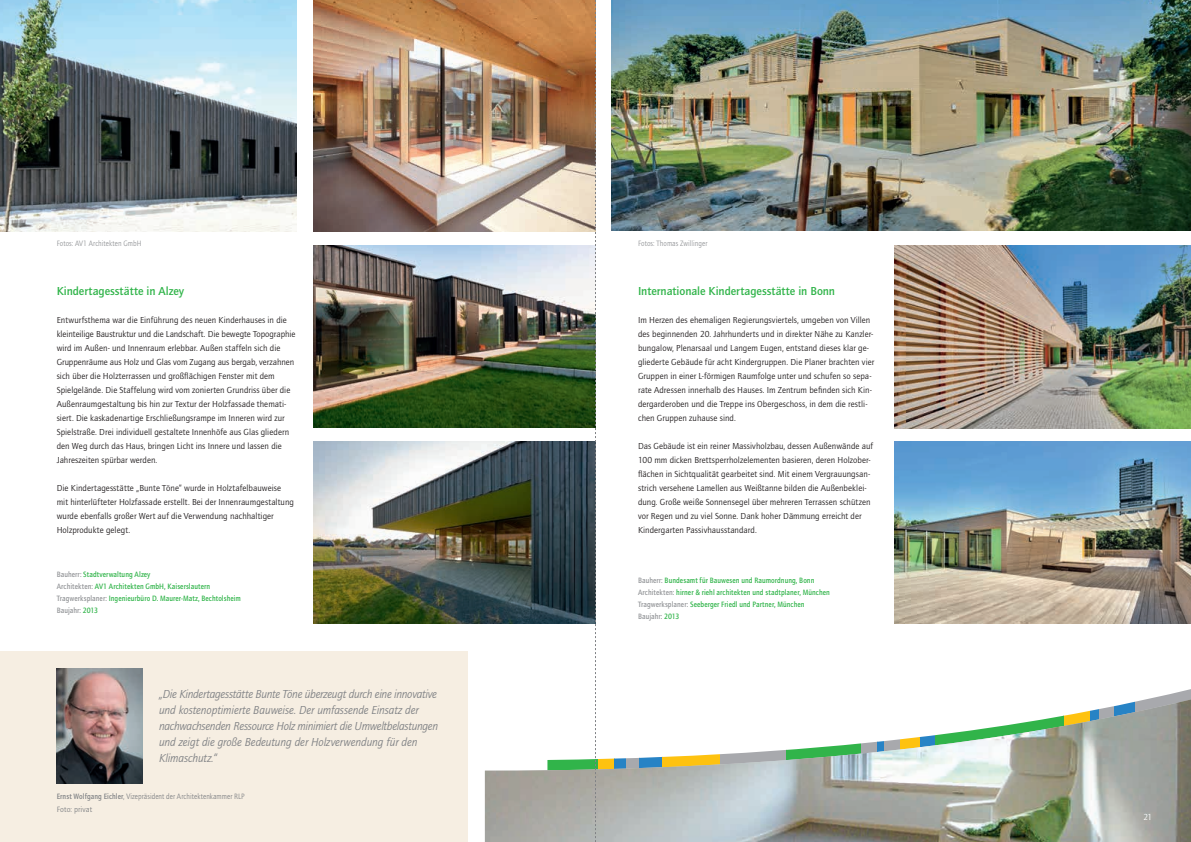
<style>
.page{position:relative;width:1191px;height:842px;background:#fff}
.page>*{position:absolute;margin:0;border:0;box-sizing:border-box;transform-origin:0 0}
.t1{font:italic 12px/16px "Quay Sans EF";letter-spacing:-.015em;color:#808285;scale:.96 1}
.t2{font:500 12px "Quay Sans EF";letter-spacing:-.005em;color:#31b44a}
.t3{font:9px/14px "Quay Sans EF";letter-spacing:.005em;color:#231f20}
.t4{font:9px "Quay Sans EF";color:#fff}
.t5{font:500 8px/12px "Quay Sans EF";letter-spacing:.01em;color:#31b44a;scale:.9 1}
.t6{font:8px/12.8px "Quay Sans EF";letter-spacing:.01em;color:#808285;scale:.9 1}
.t7{font:8px "Quay Sans EF";letter-spacing:.01em;color:#939598;scale:.9 1}
.s1{color:#939598}
.s2{font-weight:500}
</style>
<div class="page">
<img style="left:313px;top:0;width:282px;height:232px">
<img style="left:313px;top:246px;width:282px;height:182px">
<img style="left:313px;top:442px;width:282px;height:182px">
<img style="left:0;top:0;width:296px;height:232px">
<img style="left:612px;top:0;width:579px;height:231px">
<img style="left:894px;top:246px;width:297px;height:182px">
<img style="left:894px;top:442px;width:297px;height:182px">
<svg style="left:1157px;top:689px;width:34px;height:8px"></svg>
<img style="left:485px;top:699px;width:706px;height:143px">
<div style="left:0;top:652px;width:467px;height:190px;background:#f6eee2"></div>
<img style="left:57px;top:668px;width:85px;height:115px">
<svg style="left:595px;top:0;width:1px;height:842px"></svg>
<p class="t7" style="left:57px;top:239px;width:96px">Fotos: AV1 Architekten GmbH</p>
<p class="t7" style="left:638px;top:239px;width:79px">Fotos: Thomas Zwillinger</p>
<h1 class="t2" style="left:57px;top:284px;width:129px">Kindertagesstätte in Alzey</h1>
<p class="t3" style="left:57px;top:313px;width:240px">Entwurfsthema war die Einführung des neuen Kinderhauses in die kleinteilige Baustruktur und die Landschaft. Die bewegte Topographie wird im Außen- und Innenraum erlebbar. Außen staffeln sich die Gruppenräume aus Holz und Glas vom Zugang aus bergab, verzahnen sich über die Holzterrassen und großflächigen Fenster mit dem Spielgelände. Die Staffelung wird vom zonierten Grundriss über die Außenraumgestaltung bis hin zur Textur der Holzfassade themati&shy;siert. Die kaskadenartige Erschließungsrampe im Inneren wird zur Spielstraße. Drei individuell gestaltete Innenhöfe aus Glas gliedern den Weg durch das Haus, bringen Licht ins Innere und lassen die Jahreszeiten spürbar werden.</p>
<p class="t3" style="left:57px;top:481px;width:239px">Die Kindertagesstätte „Bunte Töne“ wurde in Holztafelbauweise mit hinterlüfteter Holzfassade erstellt. Bei der Innenraumgestaltung wurde ebenfalls großer Wert auf die Verwendung nachhaltiger Holzprodukte gelegt.</p>
<p class="t5" style="left:57px;top:569px;width:206px"><span class="s1">Bauherr:</span> Stadtverwaltung Alzey<br><span class="s1">Architekten:</span> AV1 Architekten GmbH, Kaiserslautern <span class="s1">Tragwerksplaner:</span> Ingenieurbüro D. Maurer-Matz, Bechtolsheim <span class="s1">Baujahr:</span> 2013</p>
<p class="t1" style="left:159px;top:686px;width:292px">„Die Kindertagesstätte Bunte Töne überzeugt durch eine innovative und kostenoptimierte Bauweise. Der umfassende Einsatz der nachwachsenden Ressource Holz minimiert die Umweltbelastungen und zeigt die große Bedeutung der Holzverwendung für den Klimaschutz.“</p>
<p class="t6" style="left:57px;top:790px;width:210px"><span class="s2">Ernst Wolfgang Eichler</span>, Vizepräsident der Architektenkammer RLP<br>Foto: privat</p>
<h1 class="t2" style="left:638px;top:284px;width:198px">Internationale Kindertagesstätte in Bonn</h1>
<p class="t3" style="left:638px;top:313px;width:238px">Im Herzen des ehemaligen Regierungsviertels, umgeben von Villen des beginnenden 20. Jahrhunderts und in direkter Nähe zu Kanzler&shy;bungalow, Plenarsaal und Langem Eugen, entstand dieses klar ge&shy;gliederte Gebäude für acht Kindergruppen. Die Planer brachten vier Gruppen in einer L-förmigen Raumfolge unter und schufen so sepa&shy;rate Adressen innerhalb des Hauses. Im Zentrum befinden sich Kin&shy;dergarderoben und die Treppe ins Obergeschoss, in dem die restli&shy;chen Gruppen zuhause sind.</p>
<p class="t3" style="left:638px;top:439px;width:236px">Das Gebäude ist ein reiner Massivholzbau, dessen Außenwände auf 100 mm dicken Brettsperrholzelementen basieren, deren Holzober&shy;flächen in Sichtqualität gearbeitet sind. Mit einem Vergrauungsan&shy;strich versehene Lamellen aus Weißtanne bilden die Außenbeklei&shy;dung. Große weiße Sonnensegel über mehreren Terrassen schützen vor Regen und zu viel Sonne. Dank hoher Dämmung erreicht der Kindergarten Passivhausstandard.</p>
<p class="t5" style="left:638px;top:574px;width:215px"><span class="s1">Bauherr:</span> Bundesamt für Bauwesen und Raumordnung, Bonn <span class="s1">Architekten:</span> hirner &amp; riehl architekten und stadtplaner, München <span class="s1">Tragwerksplaner:</span> Seeberger Friedl und Partner, München <span class="s1">Baujahr:</span> 2013</p>
<p class="t4" style="left:1143px;top:812px;width:10px">21</p>
</div>
